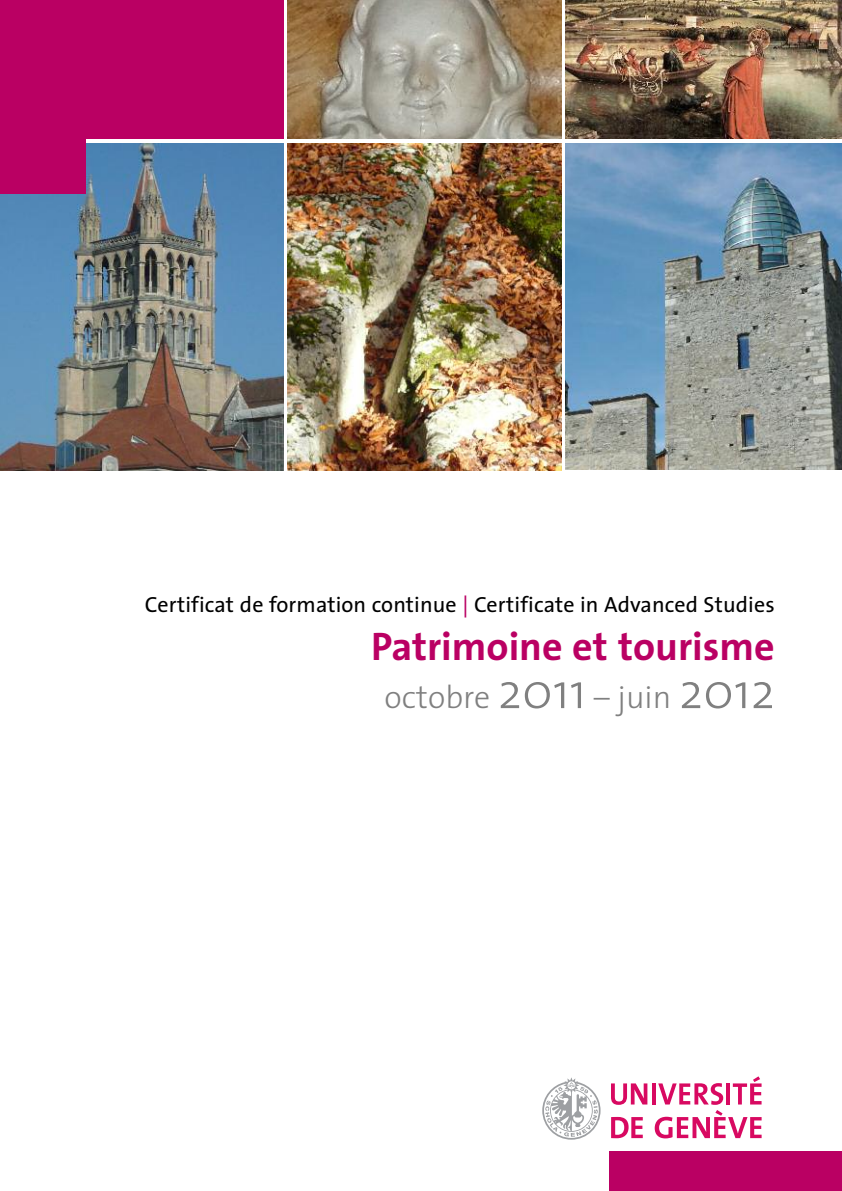
<style>
.page{position:relative;width:842px;height:1191px;background:#fff}
.page>*{position:absolute;margin:0;border:0;box-sizing:border-box;transform-origin:0 0}
.t1{font:700 40px "The Sans";color:#ba0063}
.t2{font:300 32px "The Sans";color:#808080}
.t3{font:22px "The Sans";letter-spacing:.005em;color:#000}
.s1{color:#ba0063}
.s2{font-size:50px}
</style>
<div class="page">
<img style="left:566px;top:0;width:276px;height:139px">
<img style="left:0;top:143px;width:283px;height:327px">
<img style="left:566px;top:143px;width:276px;height:326px">
<img style="left:287px;top:0;width:274px;height:139px">
<img style="left:288px;top:143px;width:273px;height:327px">
<div style="left:609px;top:1151px;width:233px;height:40px;background:#ba0063"></div>
<svg style="left:542px;top:1077px;width:58px;height:62px"></svg>
<svg style="left:611px;top:1083px;width:36px;height:21px"></svg>
<hr style="left:652px;top:1083px;width:4px;height:21px;background:#d80961">
<svg style="left:658px;top:1083px;width:65px;height:21px"></svg>
<hr style="left:726px;top:1083px;width:4px;height:21px;background:#d80961">
<svg style="left:733px;top:1076px;width:28px;height:28px"></svg>
<svg style="left:611px;top:1117px;width:32px;height:21px"></svg>
<svg style="left:655px;top:1110px;width:107px;height:28px"></svg>
<div style="left:0;top:136px;width:85px;height:57px;background:#ba0063"></div>
<div style="left:0;top:0;width:283px;height:139px;background:#ba0063"></div>
<p class="t3" style="left:145px;top:596px;width:631px">Certificat de formation continue <span class="s1">|</span> Certificate in Advanced Studies</p>
<h1 class="t1" style="left:371px;top:631px;width:405px">Patrimoine et tourisme</h1>
<h2 class="t2" style="left:384px;top:684px;width:392px">octobre <span class="s2">2011</span> – juin <span class="s2">2012</span></h2>
</div>
